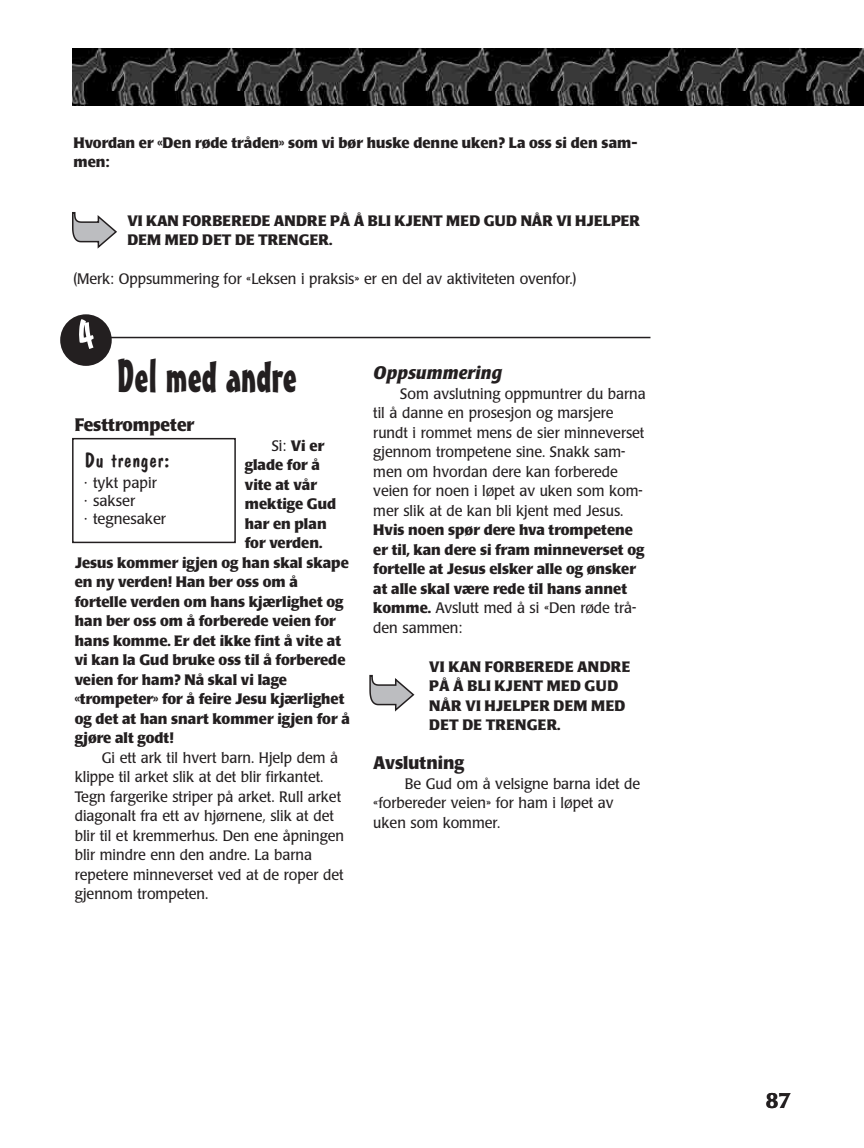
<style>
.page{position:relative;width:864px;height:1148px;background:#fff}
.page>*{position:absolute;margin:0;border:0;box-sizing:border-box;transform-origin:0 0}
.t1{font:45px "Mister Earl BT";color:#231f20}
.t2{font:21px "Dom Casual";color:#231f20;scale:1.05 1}
.t3{font:500 21px "Poppl Laudatio";color:#231f20}
.t4{font:700 18px "Poppl Laudatio";color:#231f20;scale:.95 1}
.t5{font:italic 700 18px "Poppl Laudatio";color:#231f20}
.t6{font:700 15px/19.5px "Poppl Laudatio";color:#231f20}
.t7{font:15px/19.5px "Poppl Laudatio";color:#231f20;scale:.95 1}
.t8{font:700 15px/19.5px "Poppl Laudatio";letter-spacing:.02em;color:#231f20}
.t9{font:15px/18px "Poppl Laudatio";color:#231f20}
.s1{font-weight:400}
</style>
<div class="page">
<img style="left:72px;top:48px;width:792px;height:58px">
<hr style="left:109px;top:337px;width:541px;height:1px;background:#231f20">
<div style="left:72px;top:438px;width:164px;height:105px;border:2px solid #231f20"></div>
<svg style="left:369px;top:675px;width:45px;height:36px"></svg>
<svg style="left:72px;top:212px;width:45px;height:37px"></svg>
<svg style="left:60px;top:314px;width:52px;height:52px"></svg>
<p class="t6" style="left:74px;top:134px;width:565px">Hvordan er «Den røde tråden» som vi bør huske denne uken? La oss si den sam&shy;men:</p>
<p class="t6" style="left:127px;top:212px;width:514px">VI KAN FORBEREDE ANDRE PÅ Å BLI KJENT MED GUD NÅR VI HJELPER<br>DEM MED DET DE TRENGER.</p>
<p class="t7" style="left:74px;top:271px;width:531px">(Merk: Oppsummering for «Leksen i praksis» er en del av aktiviteten ovenfor.)</p>
<h1 class="t1" style="left:117px;top:359px;width:181px">Del med andre</h1>
<p class="t4" style="left:75px;top:417px;width:127px">Festtrompeter</p>
<p class="t6" style="left:272px;top:437px;width:54px"><span class="s1">Si:</span> Vi er</p>
<p class="t6" style="left:245px;top:456px;width:77px">glade for å</p>
<p class="t6" style="left:245px;top:476px;width:74px">vite at vår</p>
<p class="t6" style="left:245px;top:495px;width:93px">mektige Gud</p>
<p class="t6" style="left:245px;top:515px;width:83px">har en plan</p>
<p class="t6" style="left:245px;top:534px;width:79px">for verden.</p>
<p class="t6" style="left:75px;top:554px;width:276px">Jesus kommer igjen og han skal skape</p>
<p class="t6" style="left:75px;top:573px;width:225px">en ny verden! Han ber oss om å</p>
<p class="t6" style="left:75px;top:593px;width:270px">fortelle verden om hans kjærlighet og</p>
<p class="t6" style="left:75px;top:612px;width:263px">han ber oss om å forberede veien for</p>
<p class="t6" style="left:75px;top:632px;width:268px">hans komme. Er det ikke fint å vite at</p>
<p class="t6" style="left:75px;top:651px;width:272px">vi kan la Gud bruke oss til å forberede</p>
<p class="t6" style="left:75px;top:671px;width:214px">veien for ham? Nå skal vi lage</p>
<p class="t6" style="left:75px;top:690px;width:271px">«trompeter» for å feire Jesu kjærlighet</p>
<p class="t6" style="left:75px;top:710px;width:277px">og det at han snart kommer igjen for å</p>
<p class="t6" style="left:75px;top:729px;width:100px">gjøre alt godt!</p>
<p class="t7" style="left:75px;top:749px;width:285px;text-indent:27px">Gi ett ark til hvert barn. Hjelp dem å klippe til arket slik at det blir firkantet.<br>Tegn fargerike striper på arket. Rull arket diagonalt fra ett av hjørnene, slik at det blir til et kremmerhus. Den ene åpningen blir mindre enn den andre. La barna repetere minneverset ved at de roper det gjennom trompeten.</p>
<h2 class="t2" style="left:84px;top:452px;width:83px">Du trenger:</h2>
<p class="t9" style="left:84px;top:475px;width:84px">· tykt papir<br>· sakser<br>· tegnesaker</p>
<p class="t5" style="left:373px;top:365px;width:130px">Oppsummering</p>
<p class="t7" style="left:373px;top:385px;width:288px;text-indent:27px">Som avslutning oppmuntrer du barna til å danne en prosesjon og marsjere rundt i rommet mens de sier minneverset gjennom trompetene sine. Snakk sam&shy;men om hvordan dere kan forberede veien for noen i løpet av uken som kom&shy;mer slik at de kan bli kjent med Jesus.</p>
<p class="t6" style="left:373px;top:522px;width:273px">Hvis noen spør dere hva trompetene er til, kan dere si fram minneverset og fortelle at Jesus elsker alle og ønsker at alle skal være rede til hans annet komme. <span class="s1">Avslutt med å si «Den røde trå&shy;den sammen:</span></p>
<p class="t8" style="left:429px;top:658px;width:203px">VI KAN FORBEREDE ANDRE<br>PÅ Å BLI KJENT MED GUD<br>NÅR VI HJELPER DEM MED<br>DET DE TRENGER.</p>
<p class="t4" style="left:373px;top:755px;width:97px">Avslutning</p>
<p class="t7" style="left:373px;top:775px;width:282px;text-indent:32px">Be Gud om å velsigne barna idet de «forbereder veien» for ham i løpet av uken som kommer.</p>
<h2 class="t3" style="left:766px;top:1092px;width:27px">87</h2>
</div>
